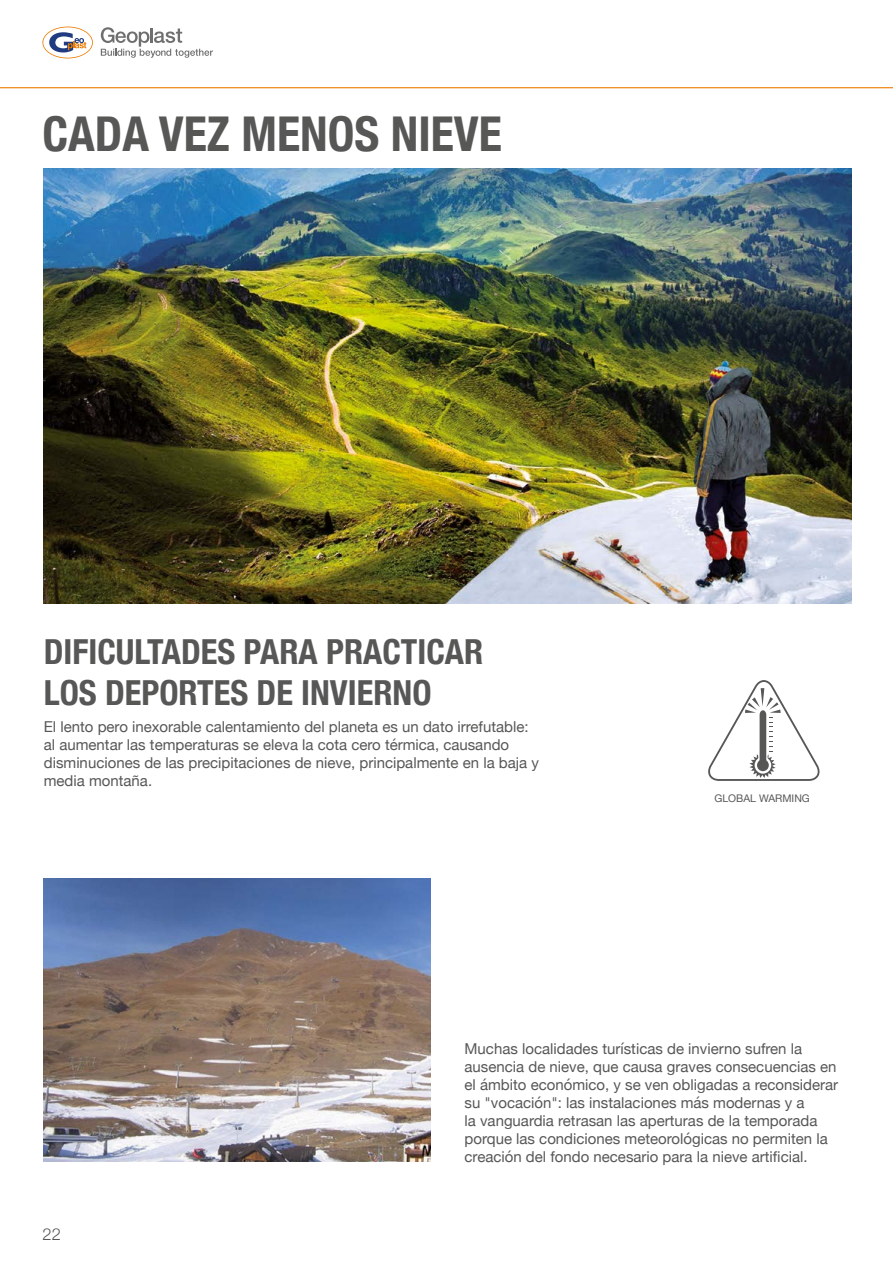
<style>
.page{position:relative;width:893px;height:1263px;background:#fff}
.page>*{position:absolute;margin:0;border:0;box-sizing:border-box;transform-origin:0 0}
.t1{font:700 condensed 48px "Helvetica Neue";color:#575756}
.t2{font:700 condensed 34.5px/41.4px "Helvetica Neue";color:#575756}
.t3{font:300 16.5px "Helvetica Neue";color:#575756}
.t4{font:15px/18px "Helvetica Neue";color:#575756}
.t5{font:10.5px "Helvetica Neue";color:#575756}
</style>
<div class="page">
<img style="left:44px;top:168px;width:808px;height:435px">
<img style="left:44px;top:879px;width:387px;height:282px">
<svg style="left:708px;top:680px;width:112px;height:101px"></svg>
<hr style="left:0;top:87px;width:893px;height:1px;background:#ec7c01">
<svg style="left:42px;top:27px;width:51px;height:31px"></svg>
<svg style="left:101px;top:27px;width:112px;height:31px"></svg>
<h1 class="t1" style="left:43px;top:94px;width:461px">CADA VEZ MENOS NIEVE</h1>
<h2 class="t2" style="left:44px;top:629px;width:441px">DIFICULTADES PARA PRACTICAR<br>LOS DEPORTES DE INVIERNO</h2>
<p class="t4" style="left:44px;top:718px;width:497px">El lento pero inexorable calentamiento del planeta es un dato irrefutable: al aumentar las temperaturas se eleva la cota cero térmica, causando disminuciones de las precipitaciones de nieve, principalmente en la baja y media montaña.</p>
<p class="t5" style="left:714px;top:791px;width:97px">GLOBAL WARMING</p>
<p class="t3" style="left:43px;top:1220px;width:20px">22</p>
<p class="t4" style="left:465px;top:1040px;width:375px">Muchas localidades turísticas de invierno sufren la ausencia de nieve, que causa graves consecuencias en el ámbito económico, y se ven obligadas a reconsiderar su "vocación": las instalaciones más modernas y a<br>la vanguardia retrasan las aperturas de la temporada porque las condiciones meteorológicas no permiten la creación del fondo necesario para la nieve artificial.</p>
</div>
